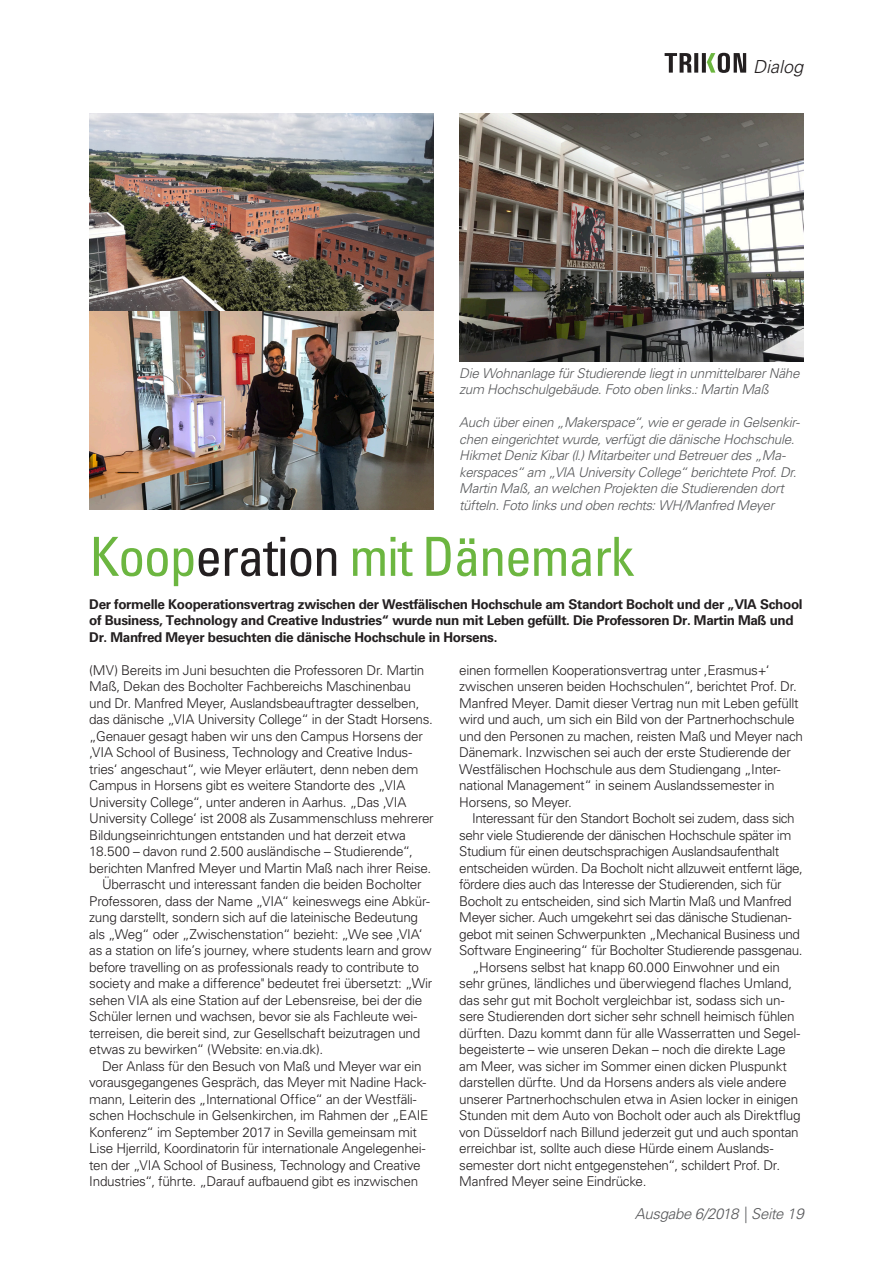
<style>
.page{position:relative;width:893px;height:1263px;background:#fff}
.page>*{position:absolute;margin:0;border:0;box-sizing:border-box;transform-origin:0 0}
.t1{font:condensed 54px "Univers LT Std";letter-spacing:-.025em;color:#6cb640}
.t2{font:italic 300 18px "Univers LT Std";color:#231f20}
.t3{font:italic 300 15px "Univers LT Std";letter-spacing:-.025em;color:#57585a}
.t4{font:300 13.5px/16.5px "Univers LT Std";letter-spacing:-.02em;color:#231f20}
.t5{font:italic 300 13.5px/16.5px "Univers LT Std";letter-spacing:-.02em;color:#57585a}
.t6{font:700 13.5px/16.5px "Univers LT Std";letter-spacing:-.025em;color:#231f20}
.s1{color:#231f20}
</style>
<div class="page">
<svg style="left:665px;top:53px;width:81px;height:20px"></svg>
<img style="left:459px;top:114px;width:345px;height:247px">
<img style="left:89px;top:114px;width:345px;height:396px">
<h2 class="t2" style="left:753px;top:55px;width:52px">Dialog</h2>
<p class="t5" style="left:459px;top:365px;width:342px">Die Wohnanlage für Studierende liegt in unmittelbarer Nähe zum Hochschulgebäude. Foto oben links.: Martin Maß</p>
<p class="t5" style="left:459px;top:414px;width:342px">Auch über einen „Makerspace“, wie er gerade in Gelsenkir&shy;chen eingerichtet wurde, verfügt die dänische Hochschule.<br>Hikmet Deniz Kibar (l.) Mitarbeiter und Betreuer des „Ma&shy;kerspaces“ am „VIA University College“ berichtete Prof. Dr.<br>Martin Maß, an welchen Projekten die Studierenden dort tüfteln. Foto links und oben rechts: WH/Manfred Meyer</p>
<h1 class="t1" style="left:90px;top:522px;width:546px">Koop<span class="s1">eration</span> mit Dänemark</h1>
<p class="t6" style="left:89px;top:596px;width:715px">Der formelle Kooperationsvertrag zwischen der Westfälischen Hochschule am Standort Bocholt und der „VIA School of Business, Technology and Creative Industries“ wurde nun mit Leben gefüllt. Die Professoren Dr. Martin Maß und<br>Dr. Manfred Meyer besuchten die dänische Hochschule in Horsens.</p>
<p class="t4" style="left:89px;top:662px;width:337px">(MV) Bereits im Juni besuchten die Professoren Dr. Martin</p>
<p class="t4" style="left:89px;top:678px;width:323px">Maß, Dekan des Bocholter Fachbereichs Maschinenbau</p>
<p class="t4" style="left:89px;top:695px;width:332px">und Dr. Manfred Meyer, Auslandsbeauftragter desselben,</p>
<p class="t4" style="left:89px;top:711px;width:345px">das dänische „VIA University College“ in der Stadt Horsens.</p>
<p class="t4" style="left:89px;top:728px;width:335px">„Genauer gesagt haben wir uns den Campus Horsens der</p>
<p class="t4" style="left:89px;top:744px;width:324px">‚VIA School of Business, Technology and Creative Indus-</p>
<p class="t4" style="left:89px;top:761px;width:331px">tries‘ angeschaut“, wie Meyer erläutert, denn neben dem</p>
<p class="t4" style="left:89px;top:777px;width:318px">Campus in Horsens gibt es weitere Standorte des „VIA</p>
<p class="t4" style="left:89px;top:794px;width:319px">University College“, unter anderen in Aarhus. „Das ‚VIA</p>
<p class="t4" style="left:89px;top:810px;width:346px">University College‘ ist 2008 als Zusammenschluss mehrerer</p>
<p class="t4" style="left:89px;top:827px;width:318px">Bildungseinrichtungen entstanden und hat derzeit etwa</p>
<p class="t4" style="left:89px;top:843px;width:325px">18.500 – davon rund 2.500 ausländische – Studierende“,</p>
<p class="t4" style="left:89px;top:860px;width:344px">berichten Manfred Meyer und Martin Maß nach ihrer Reise.</p>
<p class="t4" style="left:102px;top:876px;width:321px">Überrascht und interessant fanden die beiden Bocholter</p>
<p class="t4" style="left:89px;top:893px;width:342px">Professoren, dass der Name „VIA“ keineswegs eine Abkür-</p>
<p class="t4" style="left:89px;top:909px;width:330px">zung darstellt, sondern sich auf die lateinische Bedeutung</p>
<p class="t4" style="left:89px;top:926px;width:335px">als „Weg“ oder „Zwischenstation“ bezieht: „We see ‚VIA‘</p>
<p class="t4" style="left:89px;top:942px;width:344px">as a station on life’s journey, where students learn and grow</p>
<p class="t4" style="left:89px;top:959px;width:331px">before travelling on as professionals ready to contribute to</p>
<p class="t4" style="left:89px;top:975px;width:345px">society and make a difference" bedeutet frei übersetzt: „Wir</p>
<p class="t4" style="left:89px;top:992px;width:335px">sehen VIA als eine Station auf der Lebensreise, bei der die</p>
<p class="t4" style="left:89px;top:1008px;width:329px">Schüler lernen und wachsen, bevor sie als Fachleute wei-</p>
<p class="t4" style="left:89px;top:1025px;width:333px">terreisen, die bereit sind, zur Gesellschaft beizutragen und</p>
<p class="t4" style="left:89px;top:1041px;width:235px">etwas zu bewirken“ (Website: en.via.dk).</p>
<p class="t4" style="left:102px;top:1058px;width:321px">Der Anlass für den Besuch von Maß und Meyer war ein</p>
<p class="t4" style="left:89px;top:1074px;width:339px">vorausgegangenes Gespräch, das Meyer mit Nadine Hack-</p>
<p class="t4" style="left:89px;top:1091px;width:329px">mann, Leiterin des „International Office“ an der Westfäli-</p>
<p class="t4" style="left:89px;top:1107px;width:341px">schen Hochschule in Gelsenkirchen, im Rahmen der „EAIE</p>
<p class="t4" style="left:89px;top:1124px;width:329px">Konferenz“ im September 2017 in Sevilla gemeinsam mit</p>
<p class="t4" style="left:89px;top:1140px;width:338px">Lise Hjerrild, Koordinatorin für internationale Angelegenhei-</p>
<p class="t4" style="left:89px;top:1157px;width:333px">ten der „VIA School of Business, Technology and Creative</p>
<p class="t4" style="left:89px;top:1173px;width:330px">Industries“, führte. „Darauf aufbauend gibt es inzwischen</p>
<p class="t4" style="left:459px;top:662px;width:345px">einen formellen Kooperationsvertrag unter ,Erasmus+‘ zwischen unseren beiden Hochschulen“, berichtet Prof. Dr.<br>Manfred Meyer. Damit dieser Vertrag nun mit Leben gefüllt wird und auch, um sich ein Bild von der Partnerhochschule und den Personen zu machen, reisten Maß und Meyer nach Dänemark. Inzwischen sei auch der erste Studierende der Westfälischen Hochschule aus dem Studiengang „Inter&shy;national Management“ in seinem Auslandssemester in Horsens, so Meyer.</p>
<p class="t4" style="left:472px;top:810px;width:324px">Interessant für den Standort Bocholt sei zudem, dass sich</p>
<p class="t4" style="left:459px;top:827px;width:334px">sehr viele Studierende der dänischen Hochschule später im</p>
<p class="t4" style="left:459px;top:843px;width:321px">Studium für einen deutschsprachigen Auslandsaufenthalt</p>
<p class="t4" style="left:459px;top:860px;width:345px">entscheiden würden. Da Bocholt nicht allzuweit entfernt läge,</p>
<p class="t4" style="left:459px;top:876px;width:324px">fördere dies auch das Interesse der Studierenden, sich für</p>
<p class="t4" style="left:459px;top:893px;width:334px">Bocholt zu entscheiden, sind sich Martin Maß und Manfred</p>
<p class="t4" style="left:459px;top:909px;width:334px">Meyer sicher. Auch umgekehrt sei das dänische Studienan-</p>
<p class="t4" style="left:459px;top:926px;width:342px">gebot mit seinen Schwerpunkten „Mechanical Business und</p>
<p class="t4" style="left:459px;top:942px;width:345px">Software Engineering“ für Bocholter Studierende passgenau.</p>
<p class="t4" style="left:472px;top:959px;width:309px">„Horsens selbst hat knapp 60.000 Einwohner und ein</p>
<p class="t4" style="left:459px;top:975px;width:334px">sehr grünes, ländliches und überwiegend flaches Umland,</p>
<p class="t4" style="left:459px;top:992px;width:327px">das sehr gut mit Bocholt vergleichbar ist, sodass sich un-</p>
<p class="t4" style="left:459px;top:1008px;width:337px">sere Studierenden dort sicher sehr schnell heimisch fühlen</p>
<p class="t4" style="left:459px;top:1025px;width:343px">dürften. Dazu kommt dann für alle Wasserratten und Segel-</p>
<p class="t4" style="left:459px;top:1041px;width:328px">begeisterte – wie unseren Dekan – noch die direkte Lage</p>
<p class="t4" style="left:459px;top:1058px;width:329px">am Meer, was sicher im Sommer einen dicken Pluspunkt</p>
<p class="t4" style="left:459px;top:1074px;width:329px">darstellen dürfte. Und da Horsens anders als viele andere</p>
<p class="t4" style="left:459px;top:1091px;width:340px">unserer Partnerhochschulen etwa in Asien locker in einigen</p>
<p class="t4" style="left:459px;top:1107px;width:343px">Stunden mit dem Auto von Bocholt oder auch als Direktflug</p>
<p class="t4" style="left:459px;top:1124px;width:341px">von Düsseldorf nach Billund jederzeit gut und auch spontan</p>
<p class="t4" style="left:459px;top:1140px;width:316px">erreichbar ist, sollte auch diese Hürde einem Auslands-</p>
<p class="t4" style="left:459px;top:1157px;width:322px">semester dort nicht entgegenstehen“, schildert Prof. Dr.</p>
<p class="t4" style="left:459px;top:1173px;width:189px">Manfred Meyer seine Eindrücke.</p>
<p class="t3" style="left:635px;top:1205px;width:170px">Ausgabe 6/2018 | Seite 19</p>
</div>
